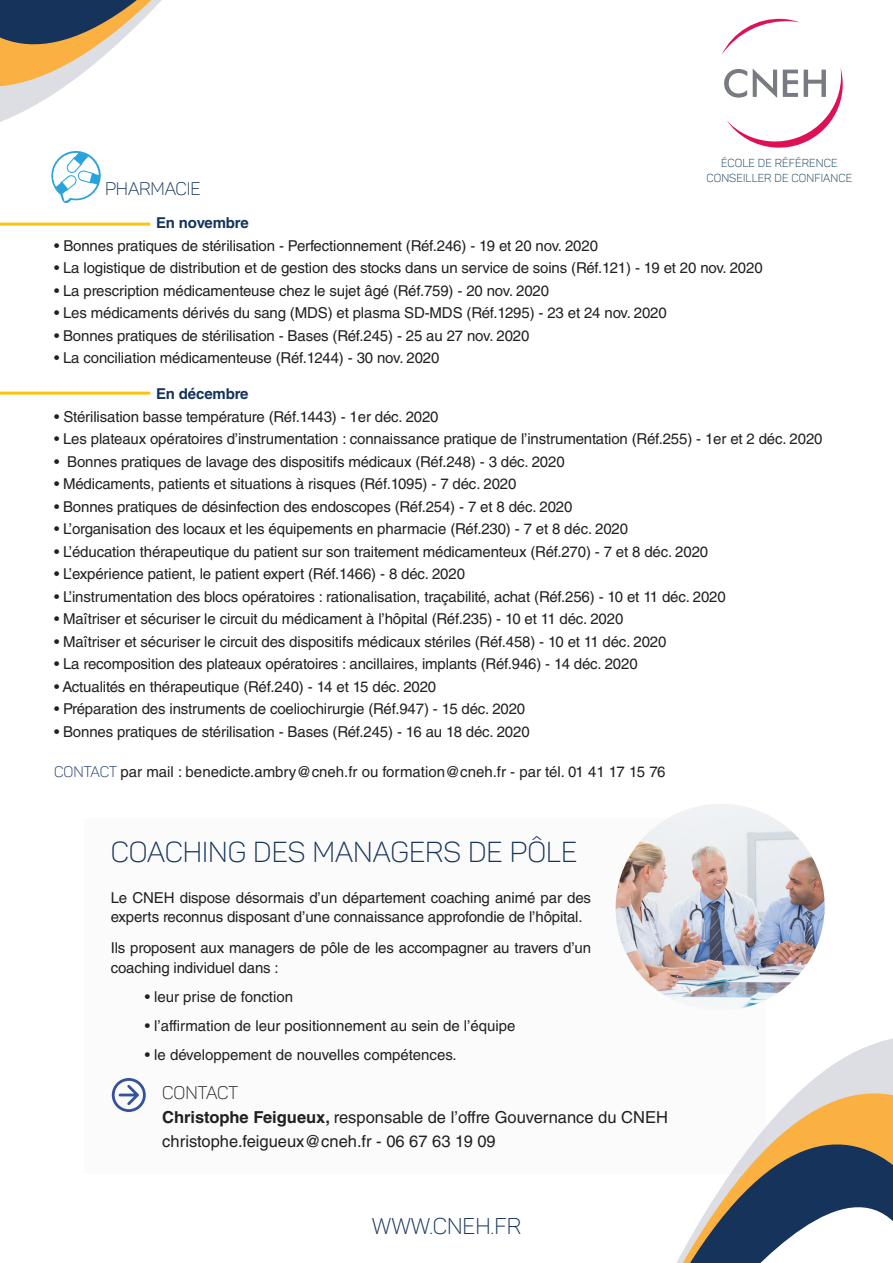
<style>
.page{position:relative;width:893px;height:1263px;background:#fff}
.page>*{position:absolute;margin:0;border:0;box-sizing:border-box;transform-origin:0 0}
.t1{font:28.5px "Panton Light Caps";color:#15335b}
.t2{font:22.5px "Panton Light Caps";color:#15335b}
.t3{font:18px "Panton Light Caps";letter-spacing:-.01em;color:#15335b}
.PUBLIC_TEXTE_ok{font:18px "Panton Light Caps";color:#231f20}
.PUBLIC_TEXTE_ok-2{font:16.5px "Helvetica LT Std";color:#231f20}
.TARIF{font:15px/19.5px "Helvetica LT Std";letter-spacing:-.01em;color:#231f20}
.t4{font:700 15px "Helvetica LT Std";letter-spacing:-.01em;color:#15335b}
.t5{font:11.4px/15.9px "Panton Light Caps";letter-spacing:.01em;color:#0d3552;text-align:center}
.s1{font-family:"Panton Light Caps";color:#15335b}
.s2{font-weight:700}
</style>
<div class="page">
<svg style="left:0;top:0;width:162px;height:122px"></svg>
<svg style="left:722px;top:18px;width:78px;height:36px"></svg>
<svg style="left:724px;top:68px;width:119px;height:80px"></svg>
<svg style="left:51px;top:151px;width:50px;height:52px"></svg>
<hr style="left:0;top:392px;width:150px;height:3px;background:#fec210">
<hr style="left:0;top:223px;width:150px;height:3px;background:#fec210">
<div style="left:84px;top:819px;width:681px;height:355px;background:#fbfbfb"></div>
<img style="left:615px;top:804px;width:210px;height:204px">
<svg style="left:112px;top:1078px;width:34px;height:34px"></svg>
<svg style="left:676px;top:1038px;width:217px;height:225px"></svg>
<p class="t5" style="left:706px;top:155px;width:148px">ÉCOLE DE RÉFÉRENCE<br>CONSEILLER DE CONFIANCE</p>
<p class="t3" style="left:105px;top:178px;width:97px">PHARMACIE</p>
<p class="t4" style="left:156px;top:214px;width:94px">En novembre</p>
<p class="TARIF" style="left:54px;top:235px;width:545px">• Bonnes pratiques de stérilisation - Perfectionnement (Réf.246) - 19 et 20 nov. 2020</p>
<p class="TARIF" style="left:54px;top:258px;width:710px">• La logistique de distribution et de gestion des stocks dans un service de soins (Réf.121) - 19 et 20 nov. 2020</p>
<p class="TARIF" style="left:54px;top:280px;width:497px">• La prescription médicamenteuse chez le sujet âgé (Réf.759) - 20 nov. 2020</p>
<p class="TARIF" style="left:54px;top:303px;width:614px">• Les médicaments dérivés du sang (MDS) et plasma SD-MDS (Réf.1295) - 23 et 24 nov. 2020</p>
<p class="TARIF" style="left:54px;top:325px;width:477px">• Bonnes pratiques de stérilisation - Bases (Réf.245) - 25 au 27 nov. 2020</p>
<p class="TARIF" style="left:54px;top:348px;width:387px">• La conciliation médicamenteuse (Réf.1244) - 30 nov. 2020</p>
<p class="t4" style="left:156px;top:385px;width:94px">En décembre</p>
<p class="TARIF" style="left:54px;top:406px;width:386px">• Stérilisation basse température (Réf.1443) - 1er déc. 2020</p>
<p class="TARIF" style="left:54px;top:429px;width:770px">• Les plateaux opératoires d’instrumentation : connaissance pratique de l’instrumentation (Réf.255) - 1er et 2 déc. 2020</p>
<p class="TARIF" style="left:54px;top:451px;width:512px">• Bonnes pratiques de lavage des dispositifs médicaux (Réf.248) - 3 déc. 2020</p>
<p class="TARIF" style="left:54px;top:474px;width:464px">• Médicaments, patients et situations à risques (Réf.1095) - 7 déc. 2020</p>
<p class="TARIF" style="left:54px;top:496px;width:520px">• Bonnes pratiques de désinfection des endoscopes (Réf.254) - 7 et 8 déc. 2020</p>
<p class="TARIF" style="left:54px;top:519px;width:576px">• L’organisation des locaux et les équipements en pharmacie (Réf.230) - 7 et 8 déc. 2020</p>
<p class="TARIF" style="left:54px;top:541px;width:656px">• L’éducation thérapeutique du patient sur son traitement médicamenteux (Réf.270) - 7 et 8 déc. 2020</p>
<p class="TARIF" style="left:54px;top:564px;width:412px">• L’expérience patient, le patient expert (Réf.1466) - 8 déc. 2020</p>
<p class="TARIF" style="left:54px;top:586px;width:673px">• L’instrumentation des blocs opératoires : rationalisation, traçabilité, achat (Réf.256) - 10 et 11 déc. 2020</p>
<p class="TARIF" style="left:54px;top:609px;width:571px">• Maîtriser et sécuriser le circuit du médicament à l’hôpital (Réf.235) - 10 et 11 déc. 2020</p>
<p class="TARIF" style="left:54px;top:631px;width:614px">• Maîtriser et sécuriser le circuit des dispositifs médicaux stériles (Réf.458) - 10 et 11 déc. 2020</p>
<p class="TARIF" style="left:54px;top:654px;width:585px">• La recomposition des plateaux opératoires : ancillaires, implants (Réf.946) - 14 déc. 2020</p>
<p class="TARIF" style="left:54px;top:676px;width:384px">• Actualités en thérapeutique (Réf.240) - 14 et 15 déc. 2020</p>
<p class="TARIF" style="left:54px;top:699px;width:473px">• Préparation des instruments de coeliochirurgie (Réf.947) - 15 déc. 2020</p>
<p class="TARIF" style="left:54px;top:721px;width:477px">• Bonnes pratiques de stérilisation - Bases (Réf.245) - 16 au 18 déc. 2020</p>
<p class="TARIF" style="left:54px;top:762px;width:613px"><span class="s1">CONTACT</span> par mail : benedicte.ambry@cneh.fr ou formation@cneh.fr - par tél. 01 41 17 15 76</p>
<p class="t1" style="left:111px;top:835px;width:468px">COACHING DES MANAGERS DE PÔLE</p>
<p class="TARIF" style="left:111px;top:888px;width:482px">Le CNEH dispose désormais d’un département coaching animé par des experts reconnus disposant d’une connaissance approfondie de l’hôpital.</p>
<p class="TARIF" style="left:111px;top:938px;width:482px">Ils proposent aux managers de pôle de les accompagner au travers d’un coaching individuel dans :</p>
<p class="TARIF" style="left:145px;top:987px;width:150px">• leur prise de fonction</p>
<p class="TARIF" style="left:145px;top:1016px;width:372px">• l’affirmation de leur positionnement au sein de l’équipe</p>
<p class="TARIF" style="left:145px;top:1045px;width:314px">• le développement de nouvelles compétences.</p>
<p class="PUBLIC_TEXTE_ok" style="left:162px;top:1081px;width:77px">CONTACT</p>
<p class="PUBLIC_TEXTE_ok-2" style="left:162px;top:1107px;width:507px"><span class="s2">Christophe Feigueux,</span> responsable de l’offre Gouvernance du CNEH</p>
<p class="PUBLIC_TEXTE_ok-2" style="left:162px;top:1131px;width:335px">christophe.feigueux@cneh.fr - 06 67 63 19 09</p>
<p class="t2" style="left:372px;top:1212px;width:151px">WWW.CNEH.FR</p>
</div>
